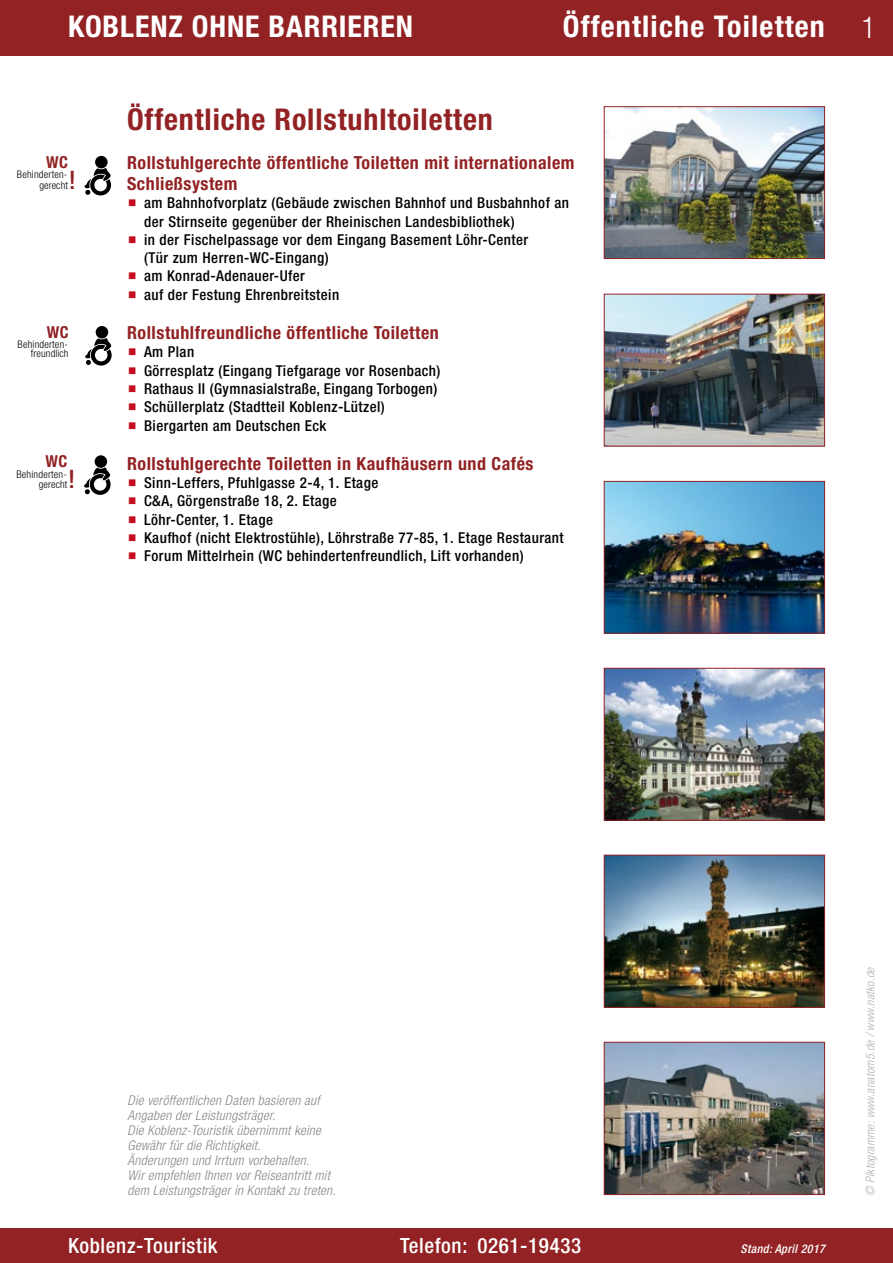
<style>
.page{position:relative;width:893px;height:1263px;background:#fff}
.page>*{position:absolute;margin:0;border:0;box-sizing:border-box;transform-origin:0 0}
.t1{font:700 condensed 30px "Helvetica Neue LT";letter-spacing:.03em;color:#fff}
.t2{font:700 condensed 30px "Helvetica Neue LT";letter-spacing:.03em;color:#922224}
.t3{font:500 condensed 25.5px "Helvetica Neue LT";color:#922224}
.t4{font:500 condensed 21px "Helvetica Neue LT";letter-spacing:.03em;color:#fff}
.t5{font:700 condensed 18px/21px "Helvetica Neue LT";letter-spacing:.03em;color:#922224}
.t6{font:700 condensed 16.5px "Helvetica Neue LT";color:#922224}
.t7{font:500 condensed 15px/18.3px "Helvetica Neue LT";letter-spacing:.03em;color:#000}
.t8{font:italic 300 condensed 13.5px/15px "Helvetica Neue LT";letter-spacing:.02em;color:#87888a}
.t9{font:italic 300 condensed 12px "Helvetica Neue LT";color:#b1b3b4}
.t10{font:italic 500 condensed 12px "Helvetica Neue LT";letter-spacing:.03em;color:#fff}
.t11{font:300 condensed 10.5px/10.4px "Helvetica Neue LT";letter-spacing:.02em;color:#000;text-align:right}
.s1{font-weight:300}
</style>
<div class="page">
<div style="left:0;top:0;width:893px;height:55px;background:#922224"></div>
<div style="left:0;top:1229px;width:893px;height:34px;background:#922224"></div>
<img style="left:606px;top:108px;width:217px;height:149px">
<div style="left:604px;top:106px;width:221px;height:153px;border:1px solid #922224"></div>
<img style="left:606px;top:296px;width:217px;height:148px">
<div style="left:604px;top:294px;width:221px;height:152px;border:1px solid #922224"></div>
<img style="left:606px;top:857px;width:217px;height:149px">
<div style="left:604px;top:855px;width:221px;height:153px;border:1px solid #922224"></div>
<img style="left:606px;top:1044px;width:217px;height:149px">
<div style="left:604px;top:1042px;width:221px;height:153px;border:1px solid #922224"></div>
<img style="left:606px;top:483px;width:217px;height:149px">
<div style="left:604px;top:481px;width:221px;height:153px;border:1px solid #922224"></div>
<img style="left:606px;top:670px;width:217px;height:149px">
<div style="left:604px;top:668px;width:221px;height:153px;border:1px solid #922224"></div>
<svg style="left:85px;top:326px;width:27px;height:40px"></svg>
<svg style="left:85px;top:156px;width:26px;height:39px"></svg>
<svg style="left:84px;top:455px;width:27px;height:40px"></svg>
<h1 class="t1" style="left:68px;top:9px;width:346px">KOBLENZ OHNE BARRIEREN</h1>
<h1 class="t1" style="left:563px;top:9px;width:315px">Öffentliche Toiletten <span class="s1">1</span></h1>
<p class="t6" style="left:46px;top:152px;width:23px">WC</p>
<p class="t11" style="left:17px;top:169px;width:53px">Behinderten&shy;gerecht</p>
<h2 class="t3" style="left:69px;top:165px;width:9px">!</h2>
<p class="t6" style="left:47px;top:322px;width:23px">WC</p>
<p class="t11" style="left:18px;top:340px;width:53px;line-height:9px">Behinderten&shy;freundlich</p>
<p class="t6" style="left:46px;top:451px;width:23px">WC</p>
<p class="t11" style="left:16px;top:469px;width:53px">Behinderten&shy;gerecht</p>
<h2 class="t3" style="left:68px;top:464px;width:9px">!</h2>
<h1 class="t2" style="left:127px;top:101px;width:367px">Öffentliche Rollstuhltoiletten</h1>
<p class="t5" style="left:127px;top:152px;width:449px">Rollstuhlgerechte öffentliche Toiletten mit internationalem<br>Schließsystem</p>
<p class="t7" style="left:144px;top:194px;width:426px">am Bahnhofvorplatz (Gebäude zwischen Bahnhof und Busbahnhof an der Stirnseite gegenüber der Rheinischen Landesbibliothek)<br>in der Fischelpassage vor dem Eingang Basement Löhr-Center<br>(Tür zum Herren-WC-Eingang)<br>am Konrad-Adenauer-Ufer<br>auf der Festung Ehrenbreitstein</p>
<p class="t5" style="left:127px;top:322px;width:313px">Rollstuhlfreundliche öffentliche Toiletten</p>
<p class="t7" style="left:144px;top:343px;width:298px">Am Plan<br>Görresplatz (Eingang Tiefgarage vor Rosenbach)<br>Rathaus II (Gymnasialstraße, Eingang Torbogen)<br>Schüllerplatz (Stadtteil Koblenz-Lützel)<br>Biergarten am Deutschen Eck</p>
<p class="t5" style="left:127px;top:453px;width:408px">Rollstuhlgerechte Toiletten in Kaufhäusern und Cafés</p>
<p class="t7" style="left:144px;top:473px;width:421px">Sinn-Leffers, Pfuhlgasse 2-4, 1. Etage<br>C&amp;A, Görgenstraße 18, 2. Etage<br>Löhr-Center, 1. Etage<br>Kaufhof (nicht Elektrostühle), Löhrstraße 77-85, 1. Etage Restaurant Forum Mittelrhein (WC behindertenfreundlich, Lift vorhanden)</p>
<p class="t8" style="left:128px;top:1093px;width:210px">Die veröffentlichen Daten basieren auf Angaben der Leistungsträger.<br>Die Koblenz-Touristik übernimmt keine Gewähr für die Richtigkeit.<br>Änderungen und Irrtum vorbehalten.<br>Wir empfehlen Ihnen vor Reiseantritt mit dem Leistungsträger in Kontakt zu treten.</p>
<h3 class="t4" style="left:68px;top:1233px;width:151px">Koblenz-Touristik</h3>
<h3 class="t4" style="left:400px;top:1233px;width:183px">Telefon: 0261-19433</h3>
<p class="t10" style="left:741px;top:1241px;width:86px">Stand: April 2017</p>
<p class="t9" style="left:863px;top:1196px;width:231px;rotate:-90deg">© Piktogramme: www.anatom5.de / www.natko.de</p>
</div>
